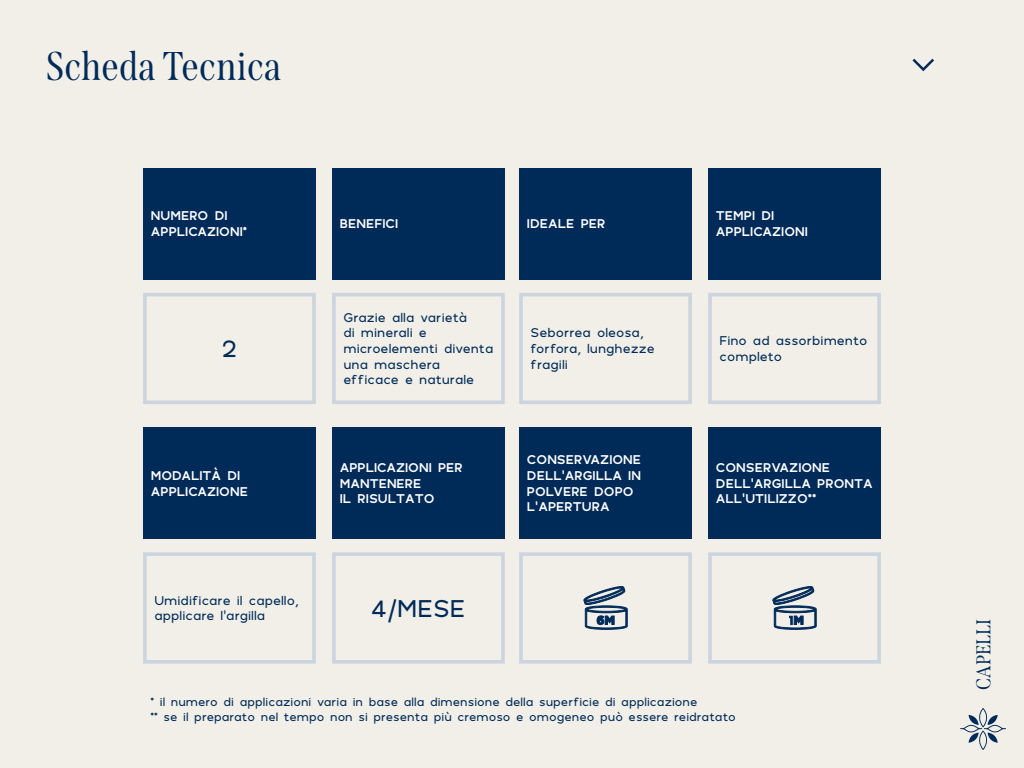
<style>
.page{position:relative;width:1024px;height:768px;background:#f1efe7}
.page>*{position:absolute;margin:0;border:0;box-sizing:border-box;transform-origin:0 0}
.t1{font:condensed 40px "Span";color:#002b59}
.t2{font:24.85px "Polly";color:#002b59}
.t3{font:condensed 20px "Span";color:#002b59}
.t4{font:700 13px/15.6px "Polly";color:#fff}
.t5{font:13px/15.6px "Polly";color:#002b59}
.t6{font:12px/14.4px "Polly";color:#002b59}
</style>
<div class="page">
<svg style="left:960px;top:708px;width:46px;height:42px"></svg>
<div style="left:143px;top:168px;width:173px;height:111px;background:#002b59"></div>
<div style="left:143px;top:293px;width:173px;height:111px;border:4px solid #ccd5de"></div>
<div style="left:143px;top:552px;width:173px;height:112px;border:4px solid #ccd5de"></div>
<div style="left:332px;top:293px;width:173px;height:111px;border:4px solid #ccd5de"></div>
<div style="left:332px;top:552px;width:173px;height:112px;border:4px solid #ccd5de"></div>
<div style="left:519px;top:552px;width:173px;height:112px;border:4px solid #ccd5de"></div>
<div style="left:708px;top:552px;width:173px;height:112px;border:4px solid #ccd5de"></div>
<div style="left:519px;top:293px;width:173px;height:111px;border:4px solid #ccd5de"></div>
<div style="left:708px;top:293px;width:173px;height:111px;border:4px solid #ccd5de"></div>
<div style="left:332px;top:168px;width:173px;height:111px;background:#002b59"></div>
<div style="left:519px;top:168px;width:173px;height:111px;background:#002b59"></div>
<div style="left:708px;top:168px;width:173px;height:111px;background:#002b59"></div>
<div style="left:143px;top:428px;width:173px;height:111px;background:#002b59"></div>
<div style="left:332px;top:428px;width:173px;height:111px;background:#002b59"></div>
<div style="left:519px;top:428px;width:173px;height:111px;background:#002b59"></div>
<div style="left:708px;top:428px;width:173px;height:111px;background:#002b59"></div>
<svg style="left:583px;top:586px;width:45px;height:44px"></svg>
<svg style="left:772px;top:586px;width:45px;height:44px"></svg>
<svg style="left:912px;top:58px;width:22px;height:14px"></svg>
<h1 class="t1" style="left:46px;top:42px;width:237px">Scheda Tecnica</h1>
<p class="t4" style="left:151px;top:208px;width:98px">NUMERO DI<br>APPLICAZIONI*</p>
<h2 class="t2" style="left:222px;top:333px;width:17px">2</h2>
<p class="t4" style="left:340px;top:216px;width:60px">BENEFICI</p>
<p class="t4" style="left:527px;top:216px;width:80px">IDEALE PER</p>
<p class="t4" style="left:716px;top:208px;width:93px">TEMPI DI<br>APPLICAZIONI</p>
<p class="t5" style="left:343px;top:309px;width:151px">Grazie alla varietà<br>di minerali e microelementi diventa una maschera efficace e naturale</p>
<p class="t5" style="left:531px;top:325px;width:126px">Seborrea oleosa, forfora, lunghezze fragili</p>
<p class="t5" style="left:720px;top:333px;width:149px">Fino ad assorbimento completo</p>
<p class="t4" style="left:151px;top:467px;width:99px">MODALITÀ DI<br>APPLICAZIONE</p>
<p class="t4" style="left:340px;top:459px;width:125px">APPLICAZIONI PER<br>MANTENERE<br>IL RISULTATO</p>
<p class="t4" style="left:527px;top:452px;width:116px">CONSERVAZIONE<br>DELL’ARGILLA IN<br>POLVERE DOPO<br>L’APERTURA</p>
<p class="t4" style="left:716px;top:459px;width:158px">CONSERVAZIONE<br>DELL’ARGILLA PRONTA<br>ALL’UTILIZZO**</p>
<p class="t5" style="left:154px;top:592px;width:146px">Umidificare il capello, applicare l’argilla</p>
<h2 class="t2" style="left:371px;top:592px;width:96px">4/MESE</h2>
<p class="t6" style="left:151px;top:695px;width:587px">* il numero di applicazioni varia in base alla dimensione della superficie di applicazione<br>** se il preparato nel tempo non si presenta più cremoso e omogeneo può essere reidratato</p>
<h3 class="t3" style="left:972px;top:690px;width:72px;rotate:-90deg">CAPELLI</h3>
</div>
